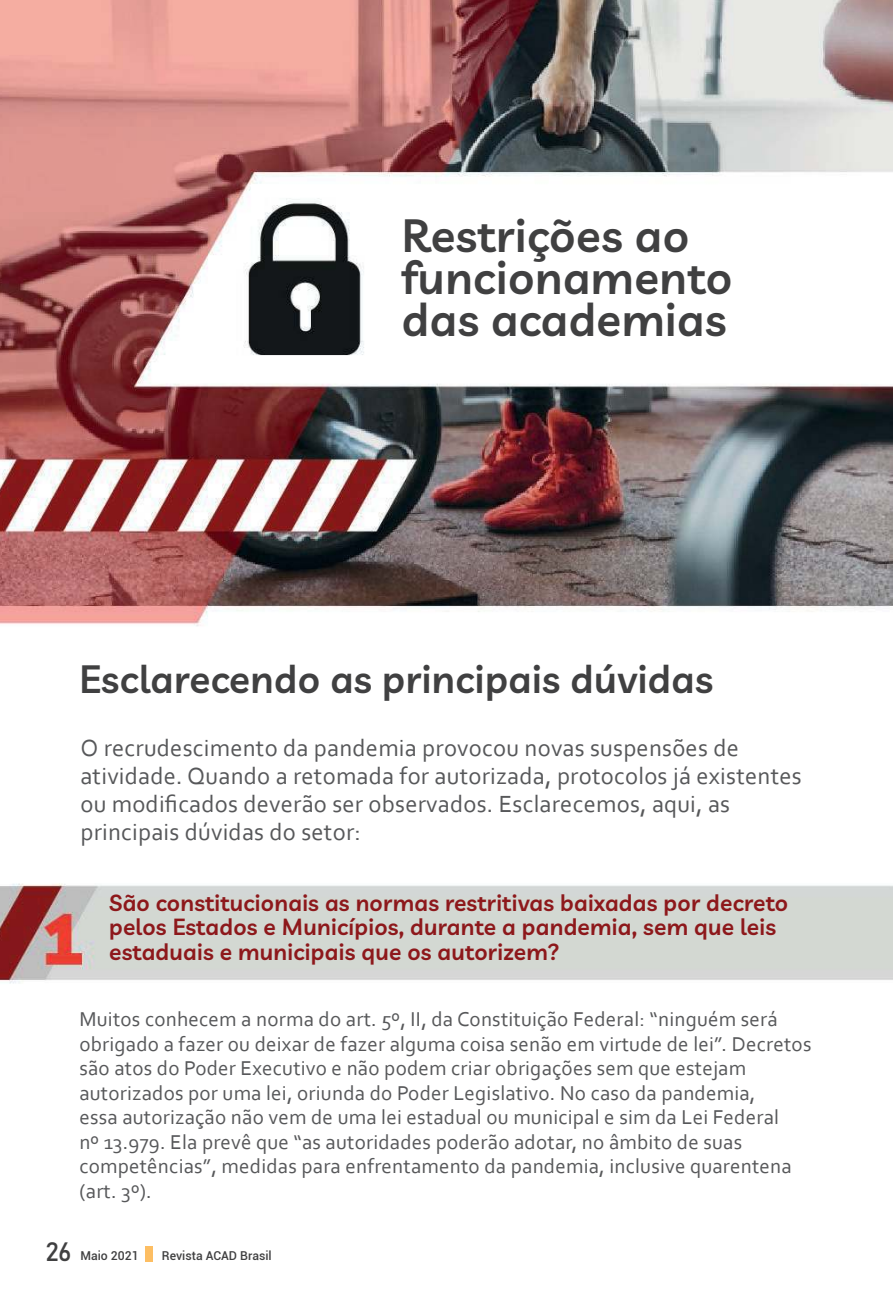
<style>
.page{position:relative;width:893px;height:1290px;background:#fff}
.page>*{position:absolute;margin:0;border:0;box-sizing:border-box;transform-origin:0 0}
.t1{font:600 45.5px/42px "Livvic";letter-spacing:.01em;color:#404041}
.t2{font:600 38.5px "Livvic";letter-spacing:.01em;color:#404041}
.t3{font:24.5px/28px "Corbel";letter-spacing:.01em;color:#57585a}
.t4{font:600 22.75px/24.5px "Livvic";letter-spacing:.01em;color:#8d181b}
.t5{font:21px/24.5px "Corbel";letter-spacing:.01em;color:#57585a}
.t6{font:500 12.25px "Roboto";color:#404041}
.s1{font-family:"Bahnschrift";font-weight:400;font-size:26.25px}
</style>
<div class="page">
<div style="left:145px;top:1246px;width:8px;height:16px;background:#fdbe63"></div>
<img style="left:0;top:0;width:893px;height:984px">
<h1 class="t1" style="left:402px;top:211px;width:332px">Restrições ao funcionamento das academias</h1>
<h2 class="t2" style="left:79px;top:650px;width:635px">Esclarecendo as principais dúvidas</h2>
<p class="t3" style="left:80px;top:735px;width:723px">O recrudescimento da pandemia provocou novas suspensões de atividade. Quando a retomada for autorizada, protocolos já existentes ou modificados deverão ser observados. Esclarecemos, aqui, as principais dúvidas do setor:</p>
<p class="t4" style="left:109px;top:888px;width:681px">São constitucionais as normas restritivas baixadas por decreto pelos Estados e Municípios, durante a pandemia, sem que leis estaduais e municipais que os autorizem?</p>
<p class="t5" style="left:79px;top:1008px;width:734px">Muitos conhecem a norma do art. 5º, II, da Constituição Federal: “ninguém será obrigado a fazer ou deixar de fazer alguma coisa senão em virtude de lei”. Decretos são atos do Poder Executivo e não podem criar obrigações sem que estejam autorizados por uma lei, oriunda do Poder Legislativo. No caso da pandemia,<br>essa autorização não vem de uma lei estadual ou municipal e sim da Lei Federal<br>nº 13.979. Ela prevê que “as autoridades poderão adotar, no âmbito de suas competências”, medidas para enfrentamento da pandemia, inclusive quarentena (art. 3º).</p>
<p class="t6" style="left:46px;top:1248px;width:95px"><span class="s1">26</span> Maio 2021</p>
<p class="t6" style="left:162px;top:1248px;width:111px">Revista ACAD Brasil</p>
</div>
